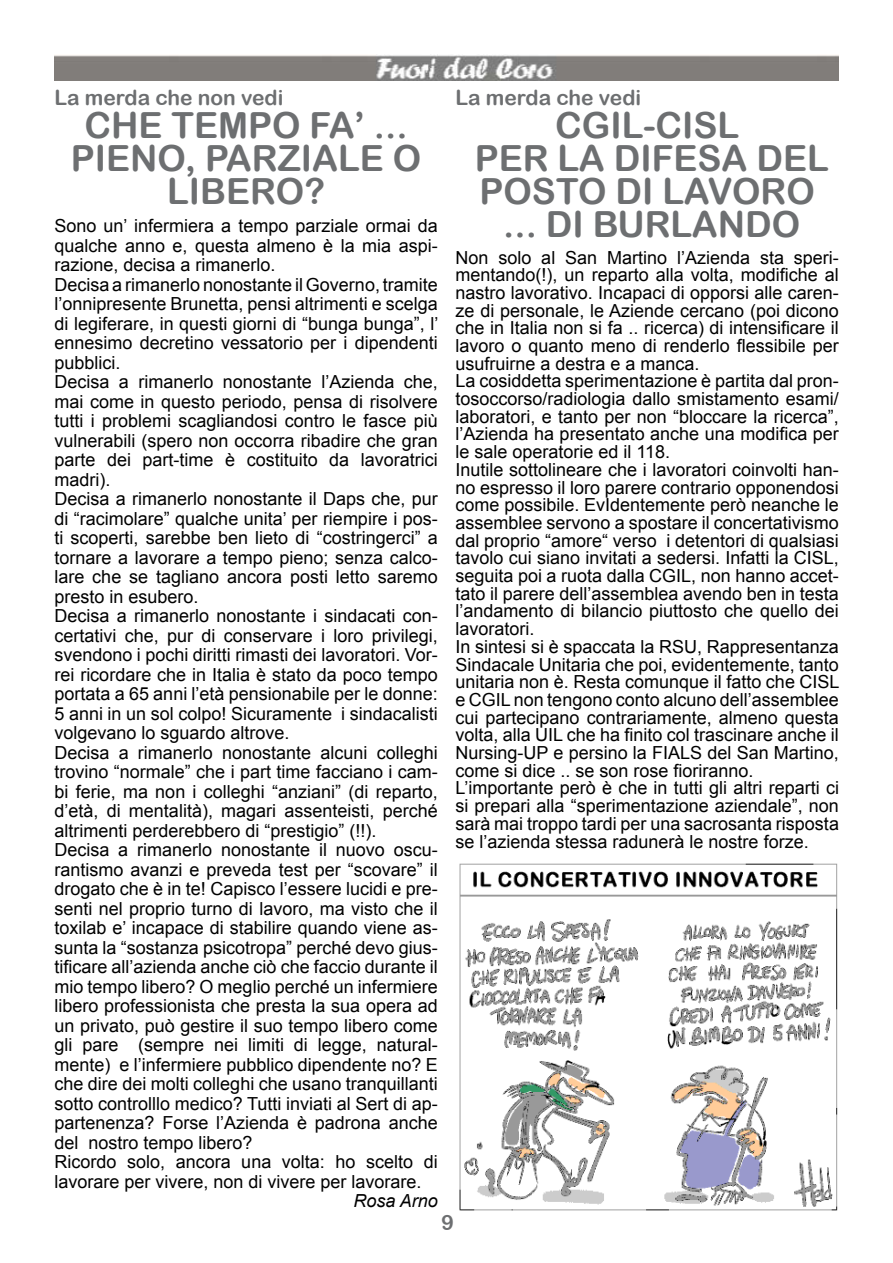
<style>
.page{position:relative;width:893px;height:1263px;background:#fff}
.page>*{position:absolute;margin:0;border:0;box-sizing:border-box;transform-origin:0 0}
.t1{font:36px/33px "Arial Rounded MT Bold";color:#6d6f71;text-align:center}
.t2{font:21px "Arial Rounded MT Bold";color:#6d6f71}
.t3{font:18px/19.5px "Arial";color:#000}
.t4{font:italic 18px "Arial";color:#000}
</style>
<div class="page">
<img style="left:54px;top:54px;width:785px;height:27px">
<img style="left:459px;top:863px;width:379px;height:348px">
<p class="t2" style="left:54px;top:85px;width:231px">La merda che non vedi</p>
<h1 class="t1" style="left:71px;top:108px;width:352px">CHE TEMPO FA’ ...<br>PIENO, PARZIALE O<br>LIBERO?</h1>
<p class="t3" style="left:54px;top:216px;width:386px">Sono un’ infermiera a tempo parziale ormai da qualche anno e, questa almeno è la mia aspi&shy;razione, decisa a rimanerlo.<br>Decisa a rimanerlo nonostante il Governo, tramite l’onnipresente Brunetta, pensi altrimenti e scelga di legiferare, in questi giorni di “bunga bunga”, l’ ennesimo decretino vessatorio per i dipendenti pubblici.<br>Decisa a rimanerlo nonostante l’Azienda che, mai come in questo periodo, pensa di risolvere tutti i problemi scagliandosi contro le fasce più vulnerabili (spero non occorra ribadire che gran parte dei part-time è costituito da lavoratrici madri).<br>Decisa a rimanerlo nonostante il Daps che, pur di “racimolare” qualche unita’ per riempire i pos&shy;ti scoperti, sarebbe ben lieto di “costringerci” a tornare a lavorare a tempo pieno; senza calco&shy;lare che se tagliano ancora posti letto saremo presto in esubero.<br>Decisa a rimanerlo nonostante i sindacati con&shy;certativi che, pur di conservare i loro privilegi, svendono i pochi diritti rimasti dei lavoratori. Vor&shy;rei ricordare che in Italia è stato da poco tempo portata a 65 anni l’età pensionabile per le donne:<br>5 anni in un sol colpo! Sicuramente i sindacalisti volgevano lo sguardo altrove.<br>Decisa a rimanerlo nonostante alcuni colleghi trovino “normale” che i part time facciano i cam&shy;bi ferie, ma non i colleghi “anziani” (di reparto, d’età, di mentalità), magari assenteisti, perché altrimenti perderebbero di “prestigio” (!!).<br>Decisa a rimanerlo nonostante il nuovo oscu&shy;rantismo avanzi e preveda test per “scovare” il drogato che è in te! Capisco l’essere lucidi e pre&shy;senti nel proprio turno di lavoro, ma visto che il toxilab e’ incapace di stabilire quando viene as&shy;sunta la “sostanza psicotropa” perché devo gius&shy;tificare all’azienda anche ciò che faccio durante il mio tempo libero? O meglio perché un infermiere libero professionista che presta la sua opera ad un privato, può gestire il suo tempo libero come gli pare (sempre nei limiti di legge, natural&shy;mente) e l’infermiere pubblico dipendente no? E che dire dei molti colleghi che usano tranquillanti sotto controlllo medico? Tutti inviati al Sert di ap&shy;partenenza? Forse l’Azienda è padrona anche del nostro tempo libero?<br>Ricordo solo, ancora una volta: ho scelto di lavorare per vivere, non di vivere per lavorare.</p>
<p class="t4" style="left:354px;top:1189px;width:86px">Rosa Arno</p>
<p class="t2" style="left:455px;top:85px;width:187px">La merda che vedi</p>
<h1 class="t1" style="left:555px;top:108px;width:185px">CGIL-CISL</h1>
<h1 class="t1" style="left:475px;top:141px;width:25px">per</h1>
<h1 class="t1" style="left:558px;top:141px;width:141px">la difesa</h1>
<h1 class="t1" style="left:756px;top:141px;width:24px">del</h1>
<h1 class="t1" style="left:479px;top:174px;width:26px">posto</h1>
<h1 class="t1" style="left:503px;top:174px;width:257px;text-align:left;text-indent:112px">di lavoro ... di burLAndo</h1>
<p class="t3" style="left:455px;top:249px;width:386px;line-height:17.7px">Non solo al San Martino l’Azienda sta speri&shy;mentando(!), un reparto alla volta, modifiche al nastro lavorativo. Incapaci di opporsi alle caren&shy;ze di personale, le Aziende cercano (poi dicono che in Italia non si fa .. ricerca) di intensificare il lavoro o quanto meno di renderlo flessibile per usufruirne a destra e a manca.<br>La cosiddetta sperimentazione è partita dal pron&shy;tosoccorso/radiologia dallo smistamento esami/ laboratori, e tanto per non “bloccare la ricerca”, l’Azienda ha presentato anche una modifica per le sale operatorie ed il 118.<br>Inutile sottolineare che i lavoratori coinvolti han&shy;no espresso il loro parere contrario opponendosi come possibile. EvIdentemente però neanche le assemblee servono a spostare il concertativismo dal proprio “amore“ verso i detentori di qualsiasi tavolo cui siano invitati a sedersi. Infatti la CISL, seguita poi a ruota dalla CGIL, non hanno accet&shy;tato il parere dell’assemblea avendo ben in testa l’andamento di bilancio piuttosto che quello dei lavoratori.<br>In sintesi si è spaccata la RSU, Rappresentanza Sindacale Unitaria che poi, evidentemente, tanto unitaria non è. Resta comunque il fatto che CISL e CGIL non tengono conto alcuno dell’assemblee cui partecipano contrariamente, almeno questa volta, alla UIL che ha finito col trascinare anche il Nursing-UP e persino la FIALS del San Martino, come si dice .. se son rose fioriranno.<br>L’importante però è che in tutti gli altri reparti ci si prepari alla “sperimentazione aziendale”, non sarà mai troppo tardi per una sacrosanta risposta se l’azienda stessa radunerà le nostre forze.</p>
<p class="t2" style="left:442px;top:1210px;width:14px">9</p>
</div>
